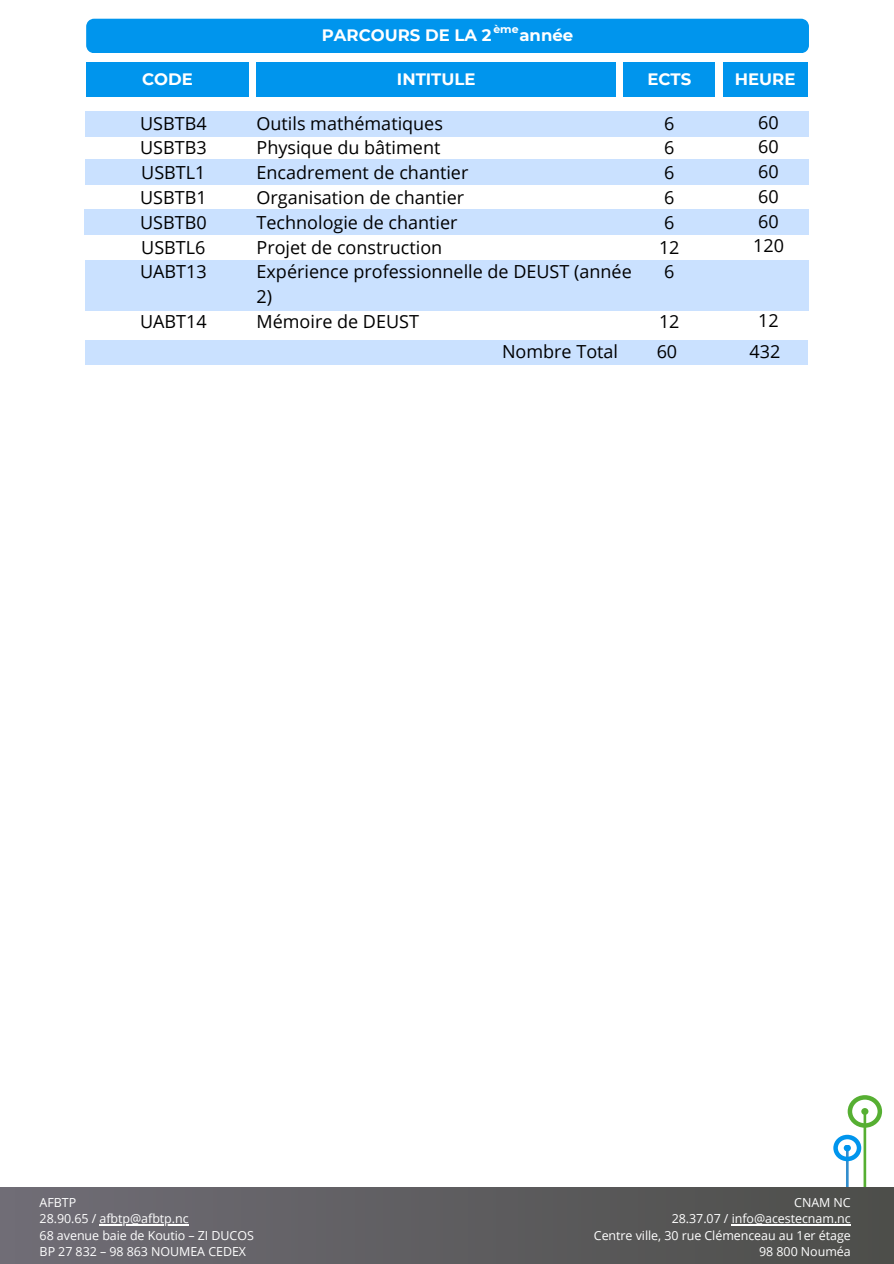
<style>
.page{position:relative;width:894px;height:1264px;background:#fff}
.page>*{position:absolute;margin:0;border:0;box-sizing:border-box;transform-origin:0 0}
.t1{font:18px/24.8px "Open Sans";color:#000}
.t2{font:700 16.5px "Montserrat";color:#fff}
.t3{font:12.45px/16.6px "Open Sans";letter-spacing:-.005em;color:#fff;text-align:right}
.t4{font:700 10.95px "Montserrat";color:#fff}
</style>
<div class="page">
<hr style="left:863px;top:1111px;width:2px;height:152px;background:#56af32">
<svg style="left:847px;top:1095px;width:34px;height:32px"></svg>
<div style="left:861px;top:1108px;width:7px;height:6px;background:#56af32;border-radius:50%"></div>
<hr style="left:845px;top:1147px;width:3px;height:105px;background:#338ecd">
<svg style="left:833px;top:1134px;width:27px;height:27px"></svg>
<svg style="left:843px;top:1144px;width:7px;height:7px"></svg>
<div style="left:0;top:1186px;width:893px;height:77px;background:linear-gradient(to right,#706d76,#4d4e4a)"></div>
<div style="left:86px;top:19px;width:722px;height:34px;background:#0095ed"></div>
<div style="left:86px;top:62px;width:162px;height:35px;background:#0095ed"></div>
<div style="left:256px;top:62px;width:359px;height:35px;background:#0095ed"></div>
<div style="left:623px;top:62px;width:91px;height:35px;background:#0095ed"></div>
<div style="left:722px;top:62px;width:85px;height:35px;background:#0095ed"></div>
<div style="left:85px;top:111px;width:723px;height:26px;background:#cae1ff"></div>
<div style="left:85px;top:159px;width:723px;height:25px;background:#cae1ff"></div>
<div style="left:85px;top:209px;width:723px;height:26px;background:#cae1ff"></div>
<div style="left:85px;top:260px;width:723px;height:51px;background:#cae1ff"></div>
<div style="left:85px;top:340px;width:722px;height:25px;background:#cae1ff"></div>
<hr style="left:731px;top:1224px;width:119px;height:1px;background:#fff">
<hr style="left:99px;top:1224px;width:89px;height:1px;background:#fff">
<p class="t4" style="left:493px;top:22px;width:27px">ème</p>
<h3 class="t2" style="left:322px;top:25px;width:171px">PARCOURS DE LA 2</h3>
<h3 class="t2" style="left:519px;top:25px;width:55px">année</h3>
<h1 class="t2" style="left:142px;top:69px;width:52px">CODE</h1>
<h1 class="t2" style="left:397px;top:69px;width:80px">INTITULE</h1>
<h1 class="t2" style="left:647px;top:69px;width:45px">ECTS</h1>
<h1 class="t2" style="left:734px;top:69px;width:62px">HEURE</h1>
<h4 class="t1" style="left:140px;top:110px;width:68px;text-align:justify">USBTB4<br>USBTB3<br>USBTL1<br>USBTB1<br>USBTB0<br>USBTL6<br>UABT13</h4>
<h4 class="t1" style="left:140px;top:308px;width:68px">UABT14</h4>
<h4 class="t1" style="left:752px;top:109px;width:32px">60<br>60<br>60<br>60<br>60<br>120</h4>
<h2 class="t1" style="left:256px;top:110px;width:376px">Outils mathématiques<br>Physique du bâtiment<br>Encadrement de chantier<br>Organisation de chantier<br>Technologie de chantier<br>Projet de construction<br>Expérience professionnelle de DEUST (année<br>2)<br>Mémoire de DEUST</h2>
<h2 class="t1" style="left:658px;top:110px;width:22px">6<br>6<br>6<br>6<br>6<br>12<br>6</h2>
<h4 class="t1" style="left:758px;top:307px;width:22px">12</h4>
<h4 class="t1" style="left:658px;top:308px;width:22px">12</h4>
<h4 class="t1" style="left:502px;top:338px;width:118px">Nombre Total</h4>
<h4 class="t1" style="left:656px;top:338px;width:22px">60</h4>
<p class="t1" style="left:749px;top:338px;width:32px">432</p>
<p class="t3" style="left:40px;top:1193px;width:216px;text-align:left">AFBTP<br>28.90.65 / afbtp@afbtp.nc<br>68 avenue baie de Koutio – ZI DUCOS<br>BP 27 832 – 98 863 NOUMEA CEDEX</p>
<h5 class="t3" style="left:593px;top:1193px;width:258px">CNAM NC<br>28.37.07 / info@acestecnam.nc<br>Centre ville, 30 rue Clémenceau au 1er étage</h5>
<h5 class="t3" style="left:759px;top:1243px;width:93px">98 800 Nouméa</h5>
</div>
